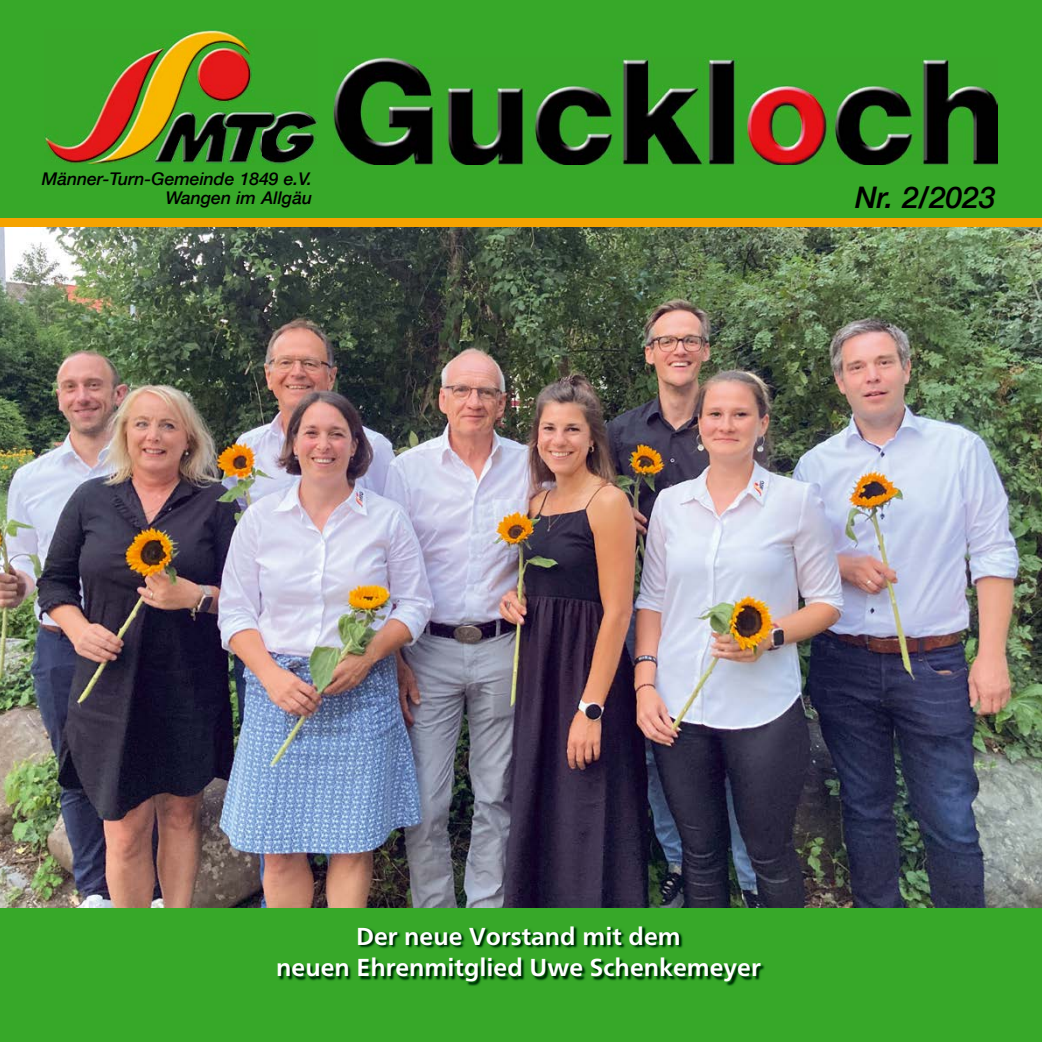
<style>
.page{position:relative;width:1042px;height:1042px;background:#fff}
.page>*{position:absolute;margin:0;border:0;box-sizing:border-box;transform-origin:0 0}
.t1{font:italic 500 29.75px "Helvetica Neue";color:#000}
.t2{font:700 24.5px/31.5px "Frutiger Neue LT";color:#fff;text-align:center}
.t3{font:italic 500 17.5px/19.2px "Helvetica Neue";color:#000;text-align:right}
</style>
<div class="page">
<img style="left:0;top:227px;width:1042px;height:681px">
<div style="left:0;top:0;width:1042px;height:223px;background:#37a829"></div>
<div style="left:0;top:218px;width:1042px;height:9px;background:#f5a300"></div>
<img style="left:45px;top:30px;width:272px;height:134px">
<img style="left:333px;top:58px;width:664px;height:107px">
<div style="left:0;top:908px;width:1042px;height:134px;background:#37a829"></div>
<img style="left:278px;top:926px;width:486px;height:60px">
<p class="t3" style="left:42px;top:168px;width:272px">Männer-Turn-Gemeinde 1849 e.V.<br>Wangen im Allgäu</p>
<p class="t1" style="left:855px;top:172px;width:142px">Nr. 2/2023</p>
<p class="t2" style="left:276px;top:920px;width:486px">Der neue Vorstand mit dem<br>neuen Ehrenmitglied Uwe Schenkemeyer</p>
</div>
